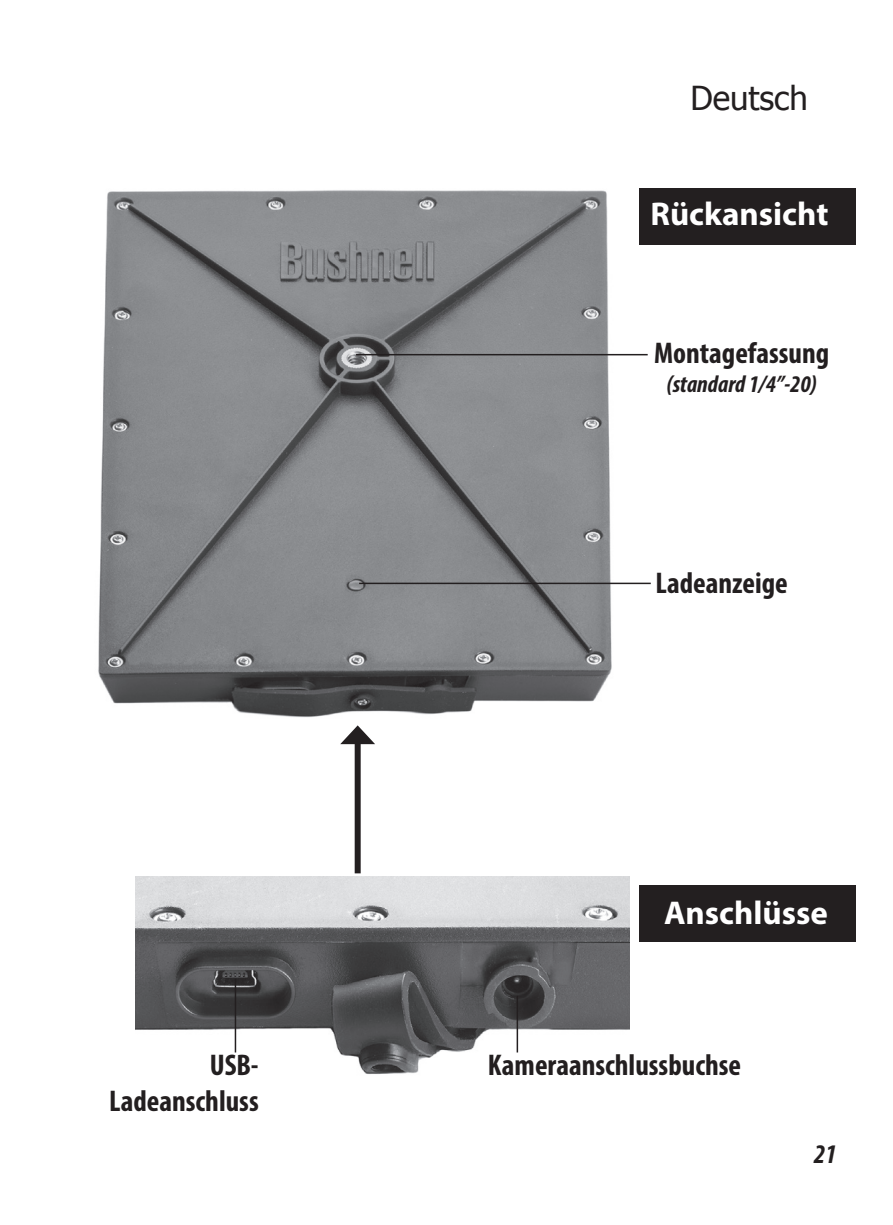
<style>
.page{position:relative;width:893px;height:1225px;background:#fff}
.page>*{position:absolute;margin:0;border:0;box-sizing:border-box;transform-origin:0 0}
.t1{font:700 33px "Myriad Pro";color:#fff}
.t2{font:33px "Tahoma";color:#231f20}
.t3{font:700 condensed 30px/36px "Myriad Pro";color:#231f20;text-align:right}
.t4{font:italic 700 condensed 27px "Myriad Pro";color:#231f20}
.t5{font:italic 700 condensed 24px "Myriad Pro";color:#231f20}
</style>
<div class="page">
<div style="left:639px;top:188px;width:217px;height:56px;background:#231f20"></div>
<img style="left:98px;top:190px;width:530px;height:528px">
<hr style="left:356px;top:354px;width:292px;height:1px;background:#231f20">
<hr style="left:359px;top:582px;width:292px;height:2px;background:#231f20">
<img style="left:135px;top:876px;width:494px;height:198px">
<hr style="left:235px;top:978px;width:1px;height:74px;background:#231f20">
<hr style="left:517px;top:995px;width:1px;height:57px;background:#231f20">
<div style="left:355px;top:739px;width:6px;height:134px;background:#231f20"></div>
<svg style="left:340px;top:725px;width:35px;height:19px"></svg>
<div style="left:639px;top:885px;width:217px;height:57px;background:#231f20"></div>
<p class="t2" style="left:690px;top:76px;width:119px">Deutsch</p>
<p class="t1" style="left:650px;top:192px;width:179px">Rückansicht</p>
<p class="t3" style="left:654px;top:334px;width:177px">Montagefassung</p>
<p class="t5" style="left:666px;top:369px;width:152px">(standard 1/4”-20)</p>
<p class="t3" style="left:655px;top:564px;width:134px">Ladeanzeige</p>
<p class="t1" style="left:664px;top:891px;width:165px">Anschlüsse</p>
<p class="t3" style="left:109px;top:1046px;width:151px">USB-<br>Ladeanschluss</p>
<p class="t3" style="left:488px;top:1046px;width:255px">Kameraanschlussbuchse</p>
<p class="t4" style="left:814px;top:1137px;width:25px">21</p>
</div>
